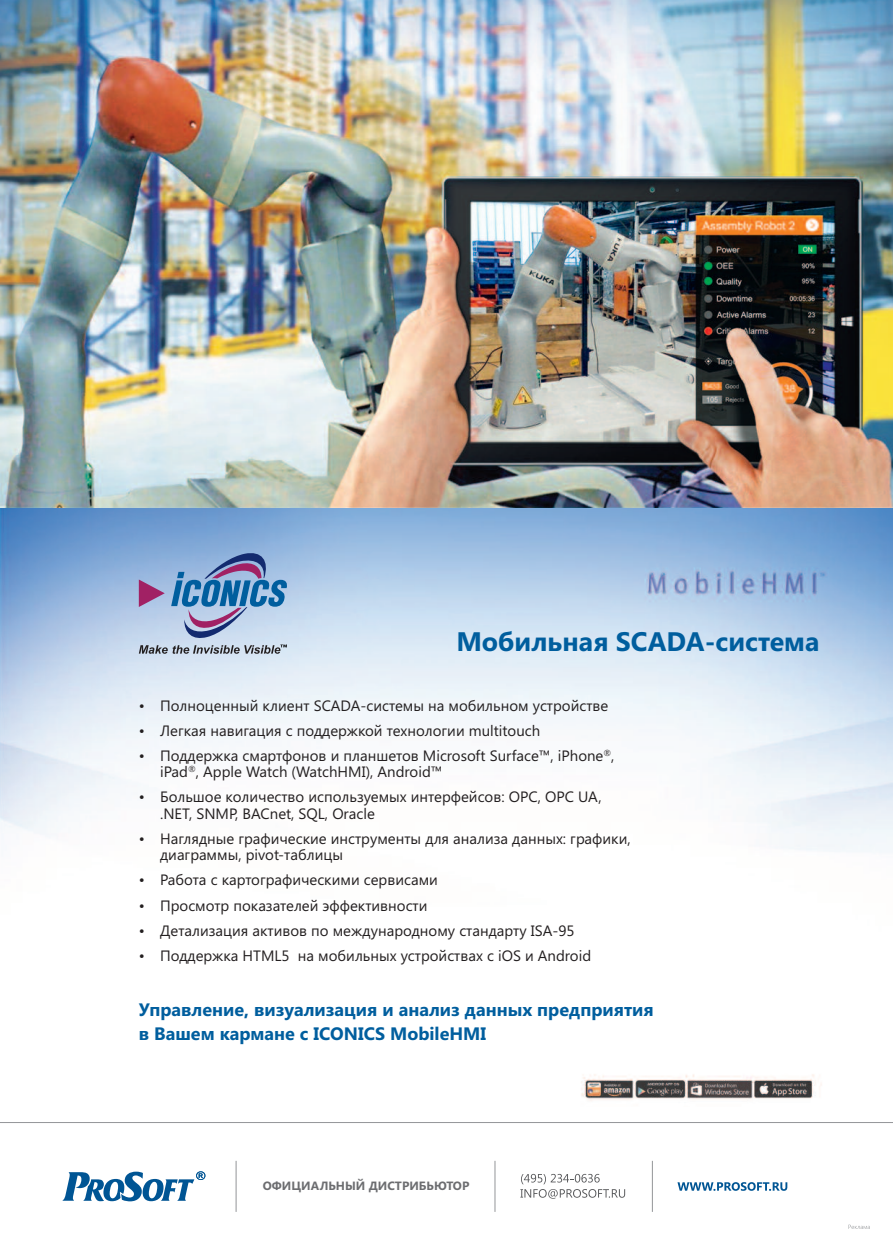
<style>
.page{position:relative;width:893px;height:1251px;background:#fff}
.page>*{position:absolute;margin:0;border:0;box-sizing:border-box;transform-origin:0 0}
.t1{font:700 26.85px "Segoe UI";color:#005e9e}
.t2{font:700 18px/24px "Segoe UI";color:#005e9e}
.t3{font:15px/16.5px "Segoe UI";color:#231f20}
.t4{font:700 12px "Segoe UI";color:#6c6d70}
</style>
<div class="page">
<img style="left:0;top:507px;width:893px;height:346px">
<img style="left:0;top:0;width:893px;height:507px">
<hr style="left:0;top:1121px;width:893px;height:1px;background:#939598">
<svg style="left:63px;top:1171px;width:142px;height:29px"></svg>
<svg style="left:520px;top:1173px;width:105px;height:25px"></svg>
<svg style="left:677px;top:1182px;width:110px;height:8px"></svg>
<hr style="left:495px;top:1160px;width:1px;height:51px;background:#939598">
<hr style="left:652px;top:1160px;width:1px;height:51px;background:#939598">
<hr style="left:236px;top:1160px;width:1px;height:51px;background:#939598">
<svg style="left:848px;top:1224px;width:22px;height:4px"></svg>
<svg style="left:139px;top:550px;width:149px;height:103px;background:#90a6cb"></svg>
<img style="left:581px;top:1074px;width:241px;height:27px">
<h1 class="t1" style="left:456px;top:621px;width:365px">Мобильная SCADA-система</h1>
<p class="t3" style="left:139px;top:696px;width:471px">• Полноценный клиент SCADA-системы на мобильном устройстве</p>
<p class="t3" style="left:139px;top:721px;width:403px">• Легкая навигация с поддержкой технологии multitouch</p>
<p class="t3" style="left:160px;top:746px;width:456px;text-indent:-21px">• Поддержка смартфонов и планшетов Microsoft Surface™, iPhone<sup>®</sup>, iPad<sup>®</sup>, Apple Watch (WatchHMI), Android™</p>
<p class="t3" style="left:160px;top:788px;width:443px;text-indent:-21px">• Большое количество используемых интерфейсов: OPC, OPC UA, .NET, SNMP, BACnet, SQL, Oracle</p>
<p class="t3" style="left:160px;top:829px;width:472px;text-indent:-21px">• Наглядные графические инструменты для анализа данных: графики, диаграммы, pivot-таблицы</p>
<p class="t3" style="left:139px;top:871px;width:301px">• Работа с картографическими сервисами</p>
<p class="t3" style="left:139px;top:896px;width:290px">• Просмотр показателей эффективности</p>
<p class="t3" style="left:139px;top:921px;width:437px">• Детализация активов по международному стандарту ISA-95</p>
<p class="t3" style="left:139px;top:946px;width:454px">• Поддержка HTML5 на мобильных устройствах с iOS и Android</p>
<p class="t2" style="left:139px;top:996px;width:516px">Управление, визуализация и анализ данных предприятия в Вашем кармане с ICONICS MobileHMI</p>
<p class="t4" style="left:263px;top:1176px;width:208px">ОФИЦИАЛЬНЫЙ ДИСТРИБЬЮТОР</p>
</div>
